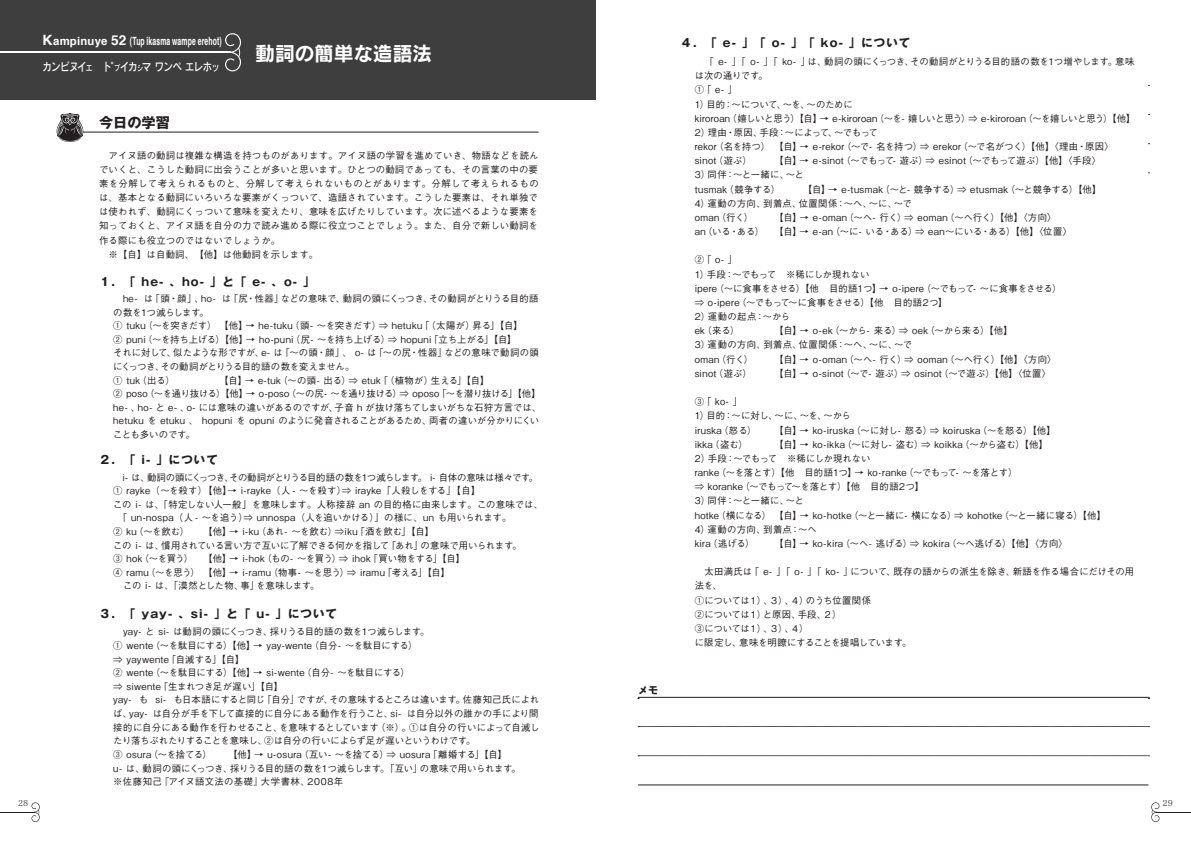
<style>
.page{position:relative;width:1191px;height:842px;background:#fff}
.page>*{position:absolute;margin:0;border:0;box-sizing:border-box;transform-origin:0 0}
.t1{font:19.8px "Rodin Pro B";letter-spacing:-.01em;color:#fff}
.t2{font:700 14.2px "Gothic MB101 Pro";color:#231f20}
.t3{font:700 11.3px "Gothic MB101 Pro";letter-spacing:.1em;color:#231f20}
.t4{font:700 11.3px "Helvetica";letter-spacing:.02em;color:#fff}
.t5{font:11.3px "Rodin Pro DB";letter-spacing:-.055em;color:#fff;scale:.82 1}
.t6{font:700 10px "Gothic MB101 Pro";color:#231f20}
.t7{font:500 9.4px/14.2px "Gothic BBB Pro";letter-spacing:.02em;color:#231f20}
.t8{font:500 9.4px/13.6px "Gothic BBB Pro";letter-spacing:-.005em;color:#231f20}
.t9{font:500 9.4px/13.6px "Gothic BBB Pro";color:#231f20}
.t10{font:500 9.4px/14.2px "Gothic BBB Pro";letter-spacing:-.01em;color:#231f20}
.t11{font:500 9.4px/14.2px "Gothic BBB Pro";letter-spacing:.045em;color:#231f20}
.t12{font:500 9.4px "Gothic BBB Pro";letter-spacing:-.04em;color:#231f20}
.t13{font:500 9.4px "Gothic BBB Pro";letter-spacing:.05em;color:#231f20}
.t14{font:8px "Matisse Pro M";color:#231f20}
.s1{font-size:14.2px}
.s2{font-size:13.6px}
.s3{font-size:10.2px}
.s4{font-size:7.9px}
</style>
<div class="page">
<div style="left:0;top:0;width:595px;height:99px;background:#3e3e3f"></div>
<hr style="left:79px;top:132px;width:459px;height:1px;background:#231f20">
<svg style="left:56px;top:113px;width:60px;height:29px"></svg>
<hr style="left:0;top:52px;width:231px;height:1px;background:#fff">
<svg style="left:225px;top:33px;width:16px;height:38px"></svg>
<svg style="left:638px;top:755px;width:511px;height:1px"></svg>
<svg style="left:638px;top:726px;width:511px;height:1px"></svg>
<hr style="left:638px;top:784px;width:510px;height:1px;background:#231f20">
<hr style="left:638px;top:697px;width:510px;height:1px;background:#231f20">
<hr style="left:1156px;top:812px;width:35px;height:1px;background:#231f20">
<svg style="left:1151px;top:802px;width:8px;height:20px"></svg>
<hr style="left:0;top:812px;width:35px;height:1px;background:#231f20">
<svg style="left:32px;top:802px;width:8px;height:20px"></svg>
<p class="t4" style="left:43px;top:32px;width:181px"><span class="s1">K</span>ampinuye <span class="s2">52</span> (Tup ikasma wampe erehot)</p>
<p class="t5" style="left:43px;top:60px;width:217px">カンピヌイ<span class="s3">ェ</span>　ト゜<span class="s4">プ</span>イカ<span class="s4">シ</span>マ ワンペ エレホ<span class="s3">ッ</span></p>
<p class="t2" style="left:99px;top:111px;width:72px">今日の学習</p>
<p class="t1" style="left:255px;top:40px;width:178px">動詞の簡単な造語法</p>
<p class="t7" style="left:108px;top:147px;width:431px">アイヌ語の動詞は複雑な構造を持つものがあります。アイヌ語の学習を進めていき、物語などを読ん</p>
<p class="t7" style="left:99px;top:161px;width:440px">でいくと、こうした動詞に出会うことが多いと思います。ひとつの動詞であっても、その言葉の中の要</p>
<p class="t11" style="left:99px;top:175px;width:441px">素を分解して考えられるものと、分解して考えられないものとがあります。分解して考えられるもの</p>
<p class="t7" style="left:99px;top:189px;width:440px">は、基本となる動詞にいろいろな要素がくっついて、造語されています。こうした要素は、それ単独で</p>
<p class="t7" style="left:99px;top:203px;width:440px">は使われず、動詞にくっついて意味を変えたり、意味を広げたりしています。次に述べるような要素を</p>
<p class="t7" style="left:99px;top:218px;width:440px">知っておくと、アイヌ語を自分の力で読み進める際に役立つことでしょう。また、自分で新しい動詞を</p>
<p class="t7" style="left:99px;top:232px;width:183px">作る際にも役立つのではないでしょうか。</p>
<p class="t7" style="left:108px;top:246px;width:211px">※【自】は自動詞、【他】は他動詞を示します。</p>
<p class="t3" style="left:99px;top:272px;width:217px">１．「 he- 、ho- 」と「 e- 、o- 」</p>
<p class="t9" style="left:113px;top:290px;width:427px">　he- は「頭・顔」、ho- は「尻・性器」などの意味で、動詞の頭にくっつき、その動詞がとりうる目的語の数を1つ減らします。<br>① tuku（～を突きだす） 【他】→ he-tuku（頭- ～を突きだす）⇒ hetuku「（太陽が）昇る」【自】<br>② puni（～を持ち上げる）【他】→ ho-puni（尻- ～を持ち上げる）⇒ hopuni「立ち上がる」【自】<br>それに対して、似たような形ですが、e- は「～の頭・顔」、 o- は「～の尻・性器」などの意味で動詞の頭にくっつき、その動詞がとりうる目的語の数を変えません。<br>① tuk（出る）</p>
<p class="t8" style="left:113px;top:372px;width:430px;text-indent:106px">【自】→ e-tuk（～の頭- 出る）⇒ etuk「（植物が）生える」【自】<br>② poso（～を通り抜ける）【他】→ o-poso（～の尻- ～を通り抜ける）⇒ oposo「～を潜り抜ける」【他】he- 、ho- と e- 、o- には意味の違いがあるのですが、子音 h が抜け落ちてしまいがちな石狩方言では、hetuku を etuku 、 hopuni を opuni のように発音されることがあるため、両者の違いが分かりにくいことも多いのです。</p>
<p class="t3" style="left:99px;top:450px;width:120px">２．「 i- 」について</p>
<p class="t12" style="left:113px;top:469px;width:426px">　i- は、動詞の頭にくっつき、その動詞がとりうる目的語の数を1つ減らします。 i- 自体の意味は様々です。</p>
<p class="t7" style="left:113px;top:482px;width:369px">① rayke（～を殺す）【他】→ i-rayke（人 - ～を殺す）⇒ irayke「人殺しをする」【自】</p>
<p class="t10" style="left:113px;top:496px;width:431px">この i- は、「特定しない人一般」を意味します。人称接辞 an の目的格に由来します。この意味では、</p>
<p class="t7" style="left:118px;top:510px;width:395px">「 un-nospa（人 - ～を追う）⇒ unnospa（人を追いかける）」の様に、un も用いられます。</p>
<p class="t7" style="left:113px;top:523px;width:77px">② ku（～を飲む）</p>
<p class="t10" style="left:113px;top:523px;width:410px;line-height:13.6px;text-indent:90px">【他】→ i-ku（あれ- ～を飲む）⇒iku「酒を飲む」【自】<br>この i- は、慣用されている言い方で互いに了解できる何かを指して「あれ」の意味で用いられます。③ hok（～を買う） 【他】→ i-hok（もの- ～を買う）⇒ ihok「買い物をする」【自】<br>④ ramu（～を思う） 【他】→ i-ramu（物事- ～を思う）⇒ iramu「考える」【自】<br>　この i- は、「漠然とした物、事」を意味します。</p>
<p class="t3" style="left:99px;top:605px;width:239px">３．「 yay- 、si- 」と「 u- 」について</p>
<p class="t8" style="left:113px;top:624px;width:428px">　yay- と si- は動詞の頭にくっつき、採りうる目的語の数を1つ減らします。<br>① wente（～を駄目にする）【他】→ yay-wente（自分- ～を駄目にする）<br>⇒ yaywente「自滅する」【自】<br>② wente（～を駄目にする）【他】→ si-wente（自分- ～を駄目にする）<br>⇒ siwente「生まれつき足が遅い」【自】<br>yay- も si- も日本語にすると同じ「自分」ですが、その意味するところは違います。佐藤知己氏によれば、yay- は自分が手を下して直接的に自分にある動作を行うこと、si- は自分以外の誰かの手により間接的に自分にある動作を行わせること、を意味するとしています（※）。①は自分の行いによって自滅したり落ちぶれたりすることを意味し、②は自分の行いによらず足が遅いというわけです。<br>③ osura（～を捨てる）</p>
<p class="t7" style="left:113px;top:746px;width:409px;line-height:13.6px;text-indent:115px">【他】→ u-osura（互い- ～を捨てる）⇒ uosura「離婚する」【自】<br>u- は、動詞の頭にくっつき、採りうる目的語の数を1つ減らします。「互い」の意味で用いられます。※佐藤知己『アイヌ語文法の基礎』大学書林、2008年</p>
<p class="t6" style="left:638px;top:682px;width:21px">メモ</p>
<p class="t3" style="left:680px;top:33px;width:231px">４．「 e- 」「 o- 」「 ko- 」について</p>
<p class="t7" style="left:694px;top:53px;width:442px">　「 e- 」「 o- 」「 ko- 」は、動詞の頭にくっつき、その動詞がとりうる目的語の数を1つ増やします。意味は次の通りです。<br>①「 e- 」<br>1）目的：～について、～を、～のために<br>kiroroan（嬉しいと思う）【自】→ e-kiroroan（～を- 嬉しいと思う）⇒ e-kiroroan（～を嬉しいと思う）【他】2）理由・原因、手段：～によって、～でもって<br>rekor（名を持つ） 【自】→ e-rekor（～で- 名を持つ）⇒ erekor（～で名がつく）【他】〈理由・原因〉sinot（遊ぶ）</p>
<p class="t7" style="left:694px;top:152px;width:408px;text-indent:79px">【自】→ e-sinot（～でもって- 遊ぶ）⇒ esinot（～でもって遊ぶ）【他】〈手段〉<br>3）同伴：～と一緒に、～と<br>tusmak（競争する）</p>
<p class="t11" style="left:694px;top:181px;width:408px;text-indent:108px">【自】→ e-tusmak（～と- 競争する）⇒ etusmak（～と競争する）【他】<br>4）運動の方向、到着点、位置関係：～へ、～に、～で<br>oman（行く）</p>
<p class="t11" style="left:694px;top:209px;width:379px;text-indent:79px">【自】→ e-oman（～へ- 行く）⇒ eoman（～へ行く）【他】〈方向〉<br>an（いる・ある） 【自】→ e-an（～に- いる・ある）⇒ ean～にいる・ある）【他】〈位置〉</p>
<p class="t9" style="left:694px;top:252px;width:368px;line-height:14.2px">②「 o- 」<br>1）手段：～でもって　※稀にしか現れない<br>ipere（～に食事をさせる）【他　目的語1つ】→ o-ipere（～でもって- ～に食事をさせる）⇒ o-ipere（～でもって～に食事をさせる）【他　目的語2つ】　<br>2）運動の起点：～から<br>ek（来る）</p>
<p class="t11" style="left:694px;top:322px;width:329px;text-indent:79px">【自】→ o-ek（～から- 来る）⇒ oek（～から来る）【他】　<br>3）運動の方向、到着点、位置関係：～へ、～に、～で<br>oman（行く）</p>
<p class="t13" style="left:774px;top:352px;width:284px">【自】→ o-oman（～へ- 行く）⇒ ooman（～へ行く）【他】〈方向〉</p>
<p class="t7" style="left:694px;top:365px;width:59px">sinot（遊ぶ）</p>
<p class="t7" style="left:774px;top:365px;width:279px">【自】→ o-sinot（～で- 遊ぶ）⇒ osinot（～で遊ぶ）【他】〈位置〉</p>
<p class="t7" style="left:694px;top:393px;width:158px">③「 ko- 」<br>1）目的：～に対し、～に、～を、～からiruska（怒る）</p>
<p class="t7" style="left:774px;top:422px;width:283px">【自】→ ko-iruska（～に対し- 怒る）⇒ koiruska（～を怒る）【他】</p>
<p class="t7" style="left:694px;top:436px;width:413px;text-indent:79px">【自】→ ko-ikka（～に対し- 盗む）⇒ koikka（～から盗む）【他】<br>2）手段：～でもって　※稀にしか現れない<br>ranke（～を落とす）【他　目的語1つ】→ ko-ranke（～でもって- ～を落とす）<br>⇒ koranke（～でもって～を落とす）【他　目的語2つ】　<br>3）同伴：～と一緒に、～と<br>hotke（横になる） 【自】→ ko-hotke（～と一緒に- 横になる）⇒ kohotke（～と一緒に寝る）【他】<br>4）運動の方向、到着点：～へ<br>kira（逃げる）</p>
<p class="t7" style="left:694px;top:436px;width:55px">ikka（盗む）</p>
<p class="t7" style="left:774px;top:535px;width:296px">【自】→ ko-kira（～へ- 逃げる）⇒ kokira（～へ逃げる）【他】〈方向〉</p>
<p class="t10" style="left:694px;top:563px;width:441px">　太田満氏は「 e- 」「 o- 」「 ko- 」について、既存の語からの派生を除き、新語を作る場合にだけその用法を、<br>①については１）、３）、４）のうち位置関係<br>②については１）と原因、手段、２）<br>③については１）、３）、４）<br>に限定し、意味を明瞭にすることを提唱しています。</p>
<p class="t14" style="left:18px;top:798px;width:12px">28</p>
<p class="t14" style="left:1162px;top:798px;width:12px">29</p>
</div>
